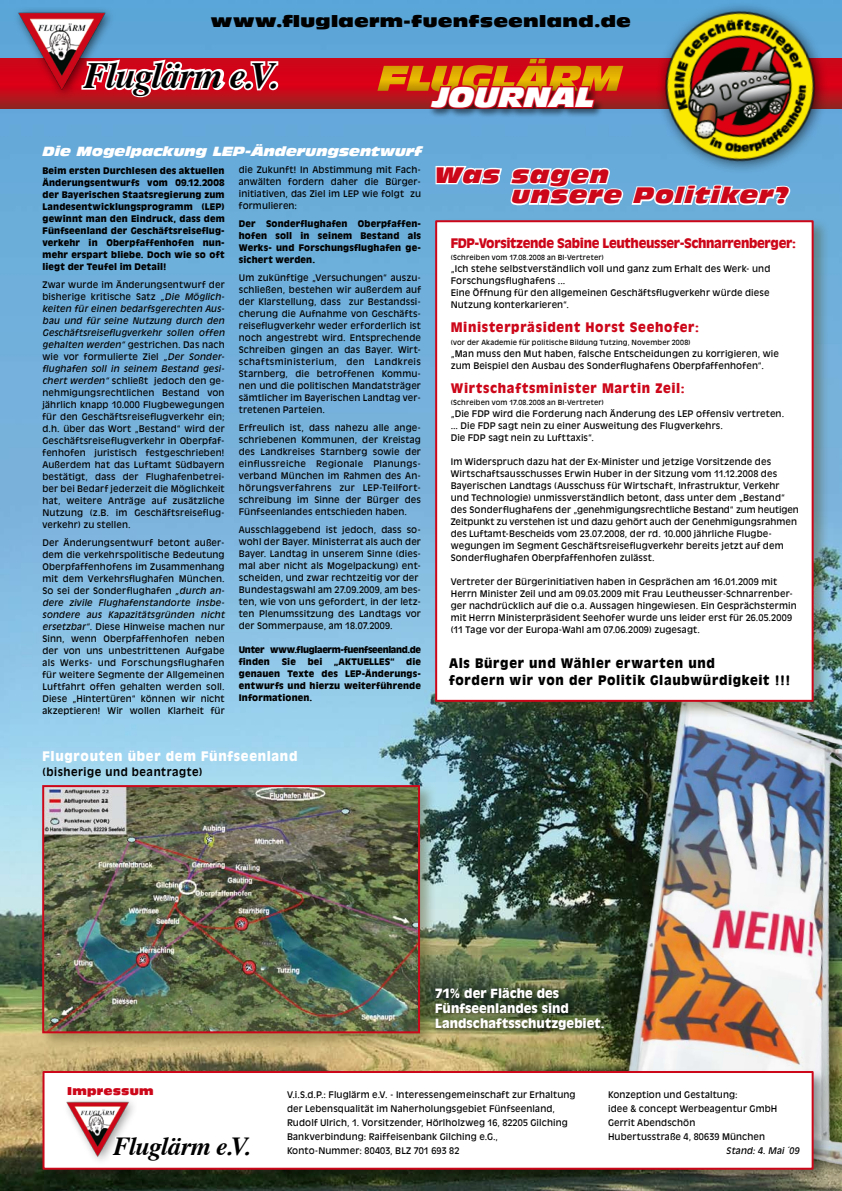
<style>
.page{position:relative;width:842px;height:1191px;background:#fff}
.page>*{position:absolute;margin:0;border:0;box-sizing:border-box;transform-origin:0 0}
.t1{font:italic 700 37px "Times";letter-spacing:-.03em;color:#000}
.t2{font:italic 34.9px "Antique Olive LT Nord";letter-spacing:-.01em;color:#fff}
.t3{font:italic 27.4px "Antique Olive LT Nord";letter-spacing:-.015em;color:#fff}
.t4{font:italic 700 26px "Times";letter-spacing:-.025em;color:#000}
.t5{font:italic 21.9px/20.5px "Antique Olive LT Nord";letter-spacing:.045em;color:#cd071a}
.t6{font:16px "Antique Olive LT Nord";letter-spacing:.015em;color:#000}
.t7{font:900 13px/17px "Antique Olive LT";letter-spacing:.05em;color:#000}
.t8{font:900 13px "Antique Olive LT";letter-spacing:.05em;color:#cd071a}
.t9{font:900 13px "Antique Olive LT";letter-spacing:-.025em;color:#cd071a}
.t10{font:italic 13px "Antique Olive LT Nord";letter-spacing:-.005em;color:#fff}
.t11{font:900 13px "Antique Olive LT";letter-spacing:.055em;color:#fff}
.t12{font:900 12.5px/15px "Antique Olive LT";letter-spacing:.005em;color:#fff}
.t13{font:11.1px "Antique Olive LT Nord";letter-spacing:.02em;color:#cd071a;scale:.89 1}
.t14{font:700 11px "Antique Olive LT";letter-spacing:.05em;color:#000}
.t15{font:9px/12px "Antique Olive LT";letter-spacing:.015em;color:#000}
.t16{font:900 9px/12px "Antique Olive LT";letter-spacing:.015em;color:#000;text-align:justify}
.t17{font:900 9px/12px "Antique Olive LT";letter-spacing:-.03em;color:#000}
.t18{font:italic 9px "Antique Olive LT";letter-spacing:.015em;color:#000}
.t19{font:7px "Antique Olive LT";letter-spacing:.025em;color:#000}
.s1{font-style:italic}
</style>
<div class="page">
<img style="left:0;top:0;width:842px;height:1191px">
<img style="left:587px;top:679px;width:255px;height:502px">
<svg style="left:0;top:59px;width:640px;height:49px;background:#c80819"></svg>
<div style="left:428px;top:85px;width:242px;height:59px;background:#000;opacity:.5"></div>
<svg style="left:428px;top:84px;width:169px;height:26px;background:#a00c1a"></svg>
<div style="left:654px;top:0;width:188px;height:233px;background:#69abda"></div>
<img style="left:640px;top:0;width:202px;height:155px">
<div style="left:40px;top:1068px;width:794px;height:122px;background:#000;opacity:.4"></div>
<div style="left:43px;top:1071px;width:771px;height:98px;background:#fff;border:2px solid #cd071a"></div>
<div style="left:432px;top:217px;width:402px;height:506px;background:#4a4716;opacity:.4"></div>
<div style="left:435px;top:220px;width:379px;height:482px;background:#fff;border:2px solid #cd071a"></div>
<svg style="left:434px;top:155px;width:358px;height:181px"></svg>
<div style="left:39px;top:782px;width:402px;height:272px;background:#4a4716;opacity:.4"></div>
<img style="left:45px;top:788px;width:372px;height:242px">
<div style="left:42px;top:785px;width:378px;height:248px;border:2px solid #cd071a"></div>
<div style="left:60px;top:1095px;width:97px;height:92px;background:#000;opacity:.4"></div>
<img style="left:63px;top:1098px;width:71px;height:67px">
<svg style="left:110px;top:1132px;width:47px;height:34px"></svg>
<div style="left:432px;top:984px;width:406px;height:96px;background:#000;opacity:.75"></div>
<div style="left:11px;top:6px;width:127px;height:122px;background:#000;opacity:.6"></div>
<img style="left:12px;top:7px;width:102px;height:95px">
<svg style="left:80px;top:54px;width:201px;height:46px"></svg>
<h3 class="t6" style="left:211px;top:11px;width:422px">www.fluglaerm-fuenfseenland.de</h3>
<h2 class="t2" style="left:378px;top:56px;width:245px">fluglärm</h2>
<h1 class="t1" style="left:84px;top:41px;width:196px">Fluglärm e.V.</h1>
<h3 class="t3" style="left:432px;top:79px;width:164px">Journal</h3>
<h3 class="t10" style="left:43px;top:143px;width:381px">Die Mogelpackung LEP-Änderungsentwurf</h3>
<p class="t16" style="left:43px;top:164px;width:184px">Beim ersten Durchlesen des aktuellen Änderungsentwurfs vom 09.12.2008 der Bayerischen Staatsregierung zum Landesentwicklungsprogramm (LEP) gewinnt man den Eindruck, dass dem Fünfseenland der Geschäftsreiseflug&shy;verkehr in Oberpfaffenhofen nun&shy;mehr erspart bliebe. Doch wie so oft liegt der Teufel im Detail!</p>
<p class="t15" style="left:43px;top:278px;width:184px;text-align:justify">Zwar wurde im Änderungsentwurf der bisherige kritische Satz <span class="s1">„Die Möglich&shy;keiten für einen bedarfsgerechten Aus&shy;bau und für seine Nutzung durch den Geschäftsreiseflugverkehr sollen offen gehalten werden“</span> gestrichen. Das nach wie vor formulierte Ziel <span class="s1">„Der Sonder&shy;flughafen soll in seinem Bestand gesi&shy;chert werden“</span> schließt jedoch den ge&shy;nehmigungsrechtlichen Bestand von jährlich knapp 10.000 Flugbewegungen für den Geschäftsreiseflugverkehr ein; d.h. über das Wort „Bestand“ wird der Geschäftsreiseflugverkehr in Oberpfaf&shy;fenhofen juristisch festgeschrieben!<br>Außerdem hat das Luftamt Südbayern bestätigt, dass der Flughafenbetrei&shy;ber bei Bedarf jederzeit die Möglichkeit hat, weitere Anträge auf zusätzliche Nutzung (z.B. im Geschäftsreiseflug&shy;verkehr) zu stellen.</p>
<p class="t15" style="left:43px;top:536px;width:184px;text-align:justify">Der Änderungsentwurf betont außer&shy;dem die verkehrspolitische Bedeutung Oberpfaffenhofens im Zusammenhang mit dem Verkehrsflughafen München.<br>So sei der Sonderflughafen <span class="s1">„durch an&shy;dere zivile Flughafenstandorte insbe&shy;sondere aus Kapazitätsgründen nicht ersetzbar“</span>. Diese Hinweise machen nur Sinn, wenn Oberpfaffenhofen neben der von uns unbestrittenen Aufgabe als Werks- und Forschungsflughafen für weitere Segmente der Allgemeinen Luftfahrt offen gehalten werden soll.<br>Diese „Hintertüren“ können wir nicht akzeptieren! Wir wollen Klarheit für</p>
<p class="t15" style="left:239px;top:164px;width:184px;text-align:justify">die Zukunft! In Abstimmung mit Fach&shy;anwälten fordern daher die Bürger&shy;initiativen, das Ziel im LEP wie folgt zu formulieren:</p>
<p class="t16" style="left:239px;top:218px;width:184px">Der Sonderflughafen Oberpfaffen&shy;hofen soll in seinem Bestand als Werks- und Forschungsflughafen ge&shy;sichert werden.</p>
<p class="t15" style="left:239px;top:272px;width:184px;text-align:justify">Um zukünftige „Versuchungen“ auszu&shy;schließen, bestehen wir außerdem auf der Klarstellung, dass zur Bestandssi&shy;cherung die Aufnahme von Geschäfts&shy;reiseflugverkehr weder erforderlich ist noch angestrebt wird. Entsprechende Schreiben gingen an das Bayer. Wirt&shy;schaftsministerium, den Landkreis Starnberg, die betroffenen Kommu&shy;nen und die politischen Mandatsträger sämtlicher im Bayerischen Landtag ver&shy;tretenen Parteien.</p>
<p class="t15" style="left:239px;top:422px;width:184px;text-align:justify">Erfreulich ist, dass nahezu alle ange&shy;schriebenen Kommunen, der Kreistag des Landkreises Starnberg sowie der einflussreiche Regionale Planungs&shy;verband München im Rahmen des An&shy;hörungsverfahrens zur LEP-Teilfort&shy;schreibung im Sinne der Bürger des Fünfseenlandes entschieden haben.</p>
<p class="t15" style="left:239px;top:524px;width:184px">Ausschlaggebend ist jedoch, dass so&shy;wohl der Bayer. Ministerrat als auch der Bayer. Landtag in unserem Sinne (dies&shy;mal aber nicht als Mogelpackung) ent&shy;scheiden, und zwar rechtzeitig vor der Bundestagswahl am 27.09.2009, am bes&shy;ten, wie von uns gefordert, in der letz&shy;ten Plenumssitzung des Landtags vor der Sommerpause, am 18.07.2009.</p>
<p class="t17" style="left:239px;top:644px;width:184px">Unter www.fluglaerm-fuenfseenland.de finden</p>
<p class="t16" style="left:239px;top:656px;width:184px;text-indent:167px">die genauen Texte des LEP-Änderungs&shy;entwurfs und hierzu weiterführende Informationen.</p>
<p class="t16" style="left:282px;top:656px;width:16px">Sie</p>
<p class="t16" style="left:308px;top:656px;width:16px">bei</p>
<p class="t16" style="left:334px;top:656px;width:62px">„AKTUELLES“</p>
<h3 class="t5" style="left:512px;top:164px;width:278px;text-indent:-76px">Was sagen<br>unsere Politiker?</h3>
<h3 class="t9" style="left:451px;top:236px;width:347px">FDP-Vorsitzende Sabine Leutheusser-Schnarrenberger:</h3>
<p class="t19" style="left:451px;top:254px;width:155px">(Schreiben vom 17.08.2008 an BI-Vertreter)</p>
<p class="t15" style="left:451px;top:263px;width:321px">„Ich stehe selbstverständlich voll und ganz zum Erhalt des Werk- und Forschungsflughafens ...<br>Eine Öffnung für den allgemeinen Geschäftsflugverkehr würde diese Nutzung konterkarieren“.</p>
<h3 class="t8" style="left:451px;top:320px;width:250px">Ministerpräsident Horst Seehofer:</h3>
<p class="t19" style="left:451px;top:338px;width:241px">(vor der Akademie für politische Bildung Tutzing, November 2008)</p>
<p class="t15" style="left:451px;top:347px;width:330px">„Man muss den Mut haben, falsche Entscheidungen zu korrigieren, wie zum Beispiel den Ausbau des Sonderflughafens Oberpfaffenhofen“.</p>
<h3 class="t8" style="left:451px;top:380px;width:235px">Wirtschaftsminister Martin Zeil:</h3>
<p class="t19" style="left:451px;top:398px;width:155px">(Schreiben vom 17.08.2008 an BI-Vertreter)</p>
<p class="t15" style="left:451px;top:407px;width:335px">„Die FDP wird die Forderung nach Änderung des LEP offensiv vertreten. ... Die FDP sagt nein zu einer Ausweitung des Flugverkehrs.<br>Die FDP sagt nein zu Lufttaxis“.</p>
<p class="t15" style="left:451px;top:455px;width:350px">Im Widerspruch dazu hat der Ex-Minister und jetzige Vorsitzende des Wirtschaftsausschusses Erwin Huber in der Sitzung vom 11.12.2008 des Bayerischen Landtags (Ausschuss für Wirtschaft, Infrastruktur, Verkehr und Technologie) unmissverständlich betont, dass unter dem „Bestand“ des Sonderflughafens der „genehmigungsrechtliche Bestand“ zum heutigen Zeitpunkt zu verstehen ist und dazu gehört auch der Genehmigungsrahmen des Luftamt-Bescheids vom 23.07.2008, der rd. 10.000 jährliche Flugbe&shy;wegungen im Segment Geschäftsreiseflugverkehr bereits jetzt auf dem Sonderflughafen Oberpfaffenhofen zulässt.</p>
<p class="t15" style="left:451px;top:575px;width:347px">Vertreter der Bürgerinitiativen haben in Gesprächen am 16.01.2009 mit Herrn Minister Zeil und am 09.03.2009 mit Frau Leutheusser-Schnarrenber&shy;ger nachdrücklich auf die o.a. Aussagen hingewiesen. Ein Gesprächstermin mit Herrn Ministerpräsident Seehofer wurde uns leider erst für 26.05.2009 (11 Tage vor der Europa-Wahl am 07.06.2009) zugesagt.</p>
<h3 class="t7" style="left:449px;top:654px;width:343px">Als Bürger und Wähler erwarten und<br>fordern wir von der Politik Glaubwürdigkeit !!!</h3>
<h3 class="t11" style="left:43px;top:748px;width:256px">Flugrouten über dem Fünfseenland</h3>
<p class="t14" style="left:43px;top:765px;width:161px">(bisherige und beantragte)</p>
<h3 class="t12" style="left:435px;top:986px;width:171px">71% der Fläche des<br>Fünfseenlandes sind<br>Landschaftsschutzgebiet.</h3>
<p class="t13" style="left:67px;top:1084px;width:98px">Impressum</p>
<p class="t15" style="left:287px;top:1088px;width:290px;line-height:14px">V.i.S.d.P.: Fluglärm e.V. - Interessengemeinschaft zur Erhaltung der Lebensqualität im Naherholungsgebiet Fünfseenland, Rudolf Ulrich, 1. Vorsitzender, Hörlholzweg 16, 82205 Gilching Bankverbindung: Raiffeisenbank Gilching e.G.,<br>Konto-Nummer: 80403, BLZ 701 693 82</p>
<h3 class="t4" style="left:113px;top:1122px;width:139px">Fluglärm e.V.</h3>
<p class="t15" style="left:608px;top:1088px;width:171px;line-height:14px">Konzeption und Gestaltung:<br>idee &amp; concept Werbeagentur GmbH<br>Gerrit Abendschön<br>Hubertusstraße 4, 80639 München</p>
<p class="t18" style="left:726px;top:1145px;width:75px">Stand: 4. Mai ´09</p>
</div>
